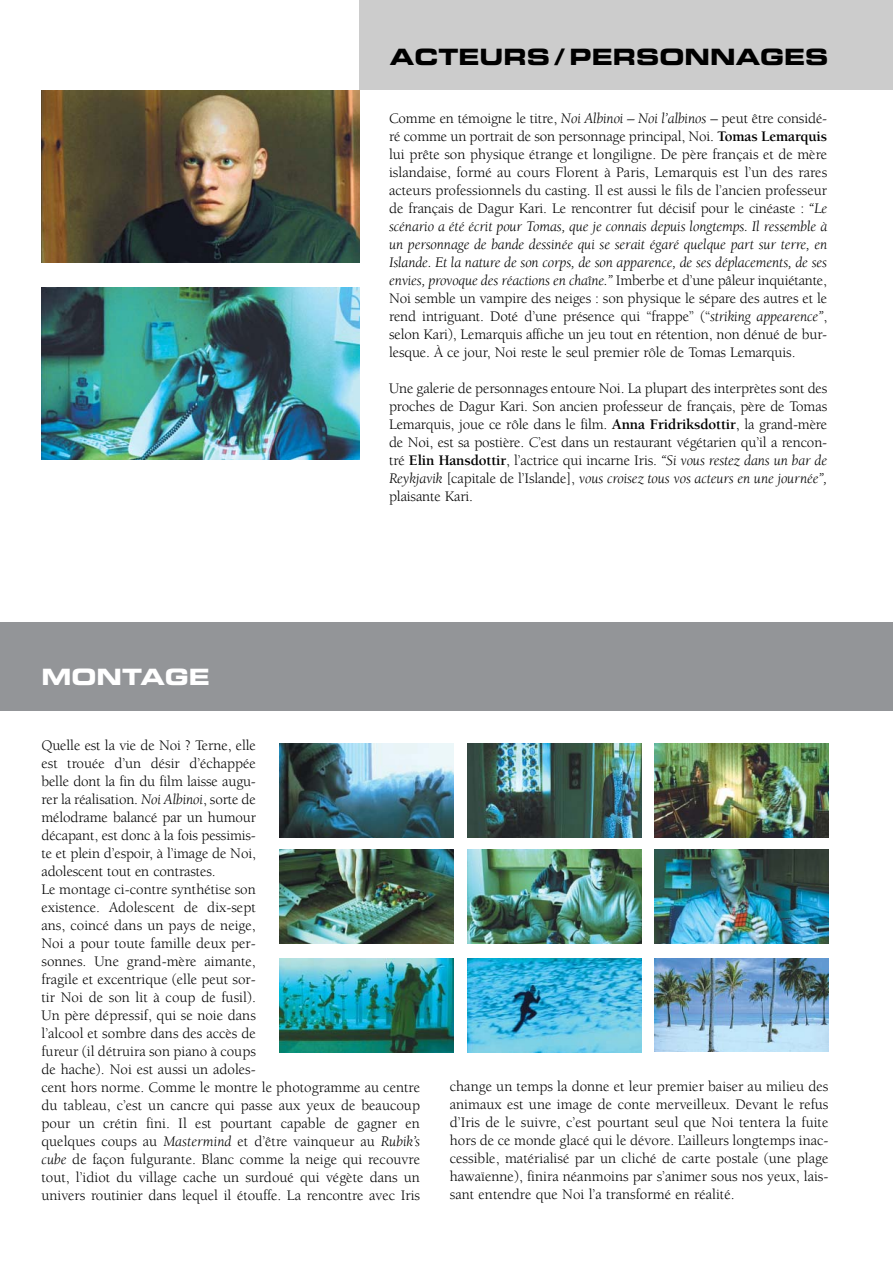
<style>
.page{position:relative;width:893px;height:1263px;background:#fff}
.page>*{position:absolute;margin:0;border:0;box-sizing:border-box;transform-origin:0 0}
.t1{font:22.5px "Eurostile Bold Extended Two";color:#000}
.t2{font:22.5px "Eurostile Bold Extended Two";color:#fff}
.t3{font:15px/18px "Berkeley";color:#000;text-align:justify}
.s1{font-style:italic}
.s2{font-weight:700}
</style>
<div class="page">
<div style="left:359px;top:0;width:533px;height:89px;background:#ccc"></div>
<div style="left:0;top:622px;width:892px;height:89px;background:#939598"></div>
<img style="left:280px;top:744px;width:174px;height:94px">
<img style="left:467px;top:744px;width:174px;height:94px">
<img style="left:654px;top:744px;width:174px;height:94px">
<img style="left:280px;top:850px;width:174px;height:94px">
<img style="left:467px;top:850px;width:174px;height:94px">
<img style="left:654px;top:850px;width:174px;height:94px">
<img style="left:280px;top:958px;width:174px;height:94px">
<img style="left:467px;top:958px;width:174px;height:94px">
<img style="left:654px;top:958px;width:174px;height:94px">
<img style="left:41px;top:91px;width:318px;height:172px">
<img style="left:41px;top:287px;width:318px;height:172px">
<h1 class="t1" style="left:390px;top:49px;width:440px">ACTEURS / PERSONNAGES</h1>
<h1 class="t2" style="left:41px;top:668px;width:170px">MONTAGE</h1>
<p class="t3" style="left:389px;top:111px;width:440px">Comme en témoigne le titre, <span class="s1">Noi Albinoi – Noi l’albinos</span> – peut être considé&shy;ré comme un portrait de son personnage principal, Noi. <span class="s2">Tomas Lemarquis </span>lui prête son physique étrange et longiligne. De père français et de mère islandaise, formé au cours Florent à Paris, Lemarquis est l’un des rares acteurs professionnels du casting. Il est aussi le fils de l’ancien professeur de français de Dagur Kari. Le rencontrer fut décisif pour le cinéaste : <span class="s1">“Le scénario a été écrit pour Tomas, que je connais depuis longtemps. Il ressemble à un personnage de bande dessinée qui se serait égaré quelque part sur terre, en Islande. Et la nature de son corps, de son apparence, de ses déplacements, de ses envies, provoque des réactions en chaîne.”</span> Imberbe et d’une pâleur inquiétante, Noi semble un vampire des neiges : son physique le sépare des autres et le rend intriguant. Doté d’une présence qui “frappe” (“<span class="s1">striking appearence”</span>, selon Kari), Lemarquis affiche un jeu tout en rétention, non dénué de bur&shy;lesque. À ce jour, Noi reste le seul premier rôle de Tomas Lemarquis.</p>
<p class="t3" style="left:389px;top:381px;width:440px">Une galerie de personnages entoure Noi. La plupart des interprètes sont des proches de Dagur Kari. Son ancien professeur de français, père de Tomas Lemarquis, joue ce rôle dans le film. <span class="s2">Anna Fridriksdottir</span>, la grand-mère de Noi, est sa postière. C’est dans un restaurant végétarien qu’il a rencon&shy;tré <span class="s2">Elin Hansdottir</span>, l’actrice qui incarne Iris. <span class="s1">“Si vous restez dans un bar de Reykjavik</span> [capitale de l’Islande], <span class="s1">vous croisez tous vos acteurs en une journée”, </span>plaisante Kari.</p>
<p class="t3" style="left:41px;top:737px;width:380px;text-align:left">Quelle est la vie de Noi ? Terne, elle<br>est trouée d’un désir d’échappée<br>belle dont la fin du film laisse augu-<br>rer la réalisation. <span class="s1">Noi Albinoi</span>, sorte de<br>mélodrame balancé par un humour<br>décapant, est donc à la fois pessimis-<br>te et plein d’espoir, à l’image de Noi,<br>adolescent tout en contrastes.<br>Le montage ci-contre synthétise son<br>existence. Adolescent de dix-sept<br>ans, coincé dans un pays de neige,<br>Noi a pour toute famille deux per-<br>sonnes. Une grand-mère aimante,<br>fragile et excentrique (elle peut sor-<br>tir Noi de son lit à coup de fusil).<br>Un père dépressif, qui se noie dans<br>l’alcool et sombre dans des accès de<br>fureur (il détruira son piano à coups<br>de hache). Noi est aussi un adoles-<br>cent hors norme. Comme le montre le photogramme au centre du tableau, c’est un cancre qui passe aux yeux de beaucoup pour un crétin fini. Il est pourtant capable de gagner en quelques coups au <span class="s1">Mastermind</span> et d’être vainqueur au <span class="s1">Rubik’s cube</span> de façon fulgurante. Blanc comme la neige qui recouvre tout, l’idiot du village cache un surdoué qui végète dans un univers routinier dans lequel il étouffe. La rencontre avec Iris</p>
<p class="t3" style="left:450px;top:1079px;width:380px">change un temps la donne et leur premier baiser au milieu des animaux est une image de conte merveilleux. Devant le refus d’Iris de le suivre, c’est pourtant seul que Noi tentera la fuite hors de ce monde glacé qui le dévore. L’ailleurs longtemps inac&shy;cessible, matérialisé par un cliché de carte postale (une plage hawaïenne), finira néanmoins par s’animer sous nos yeux, lais&shy;sant entendre que Noi l’a transformé en réalité.</p>
</div>
